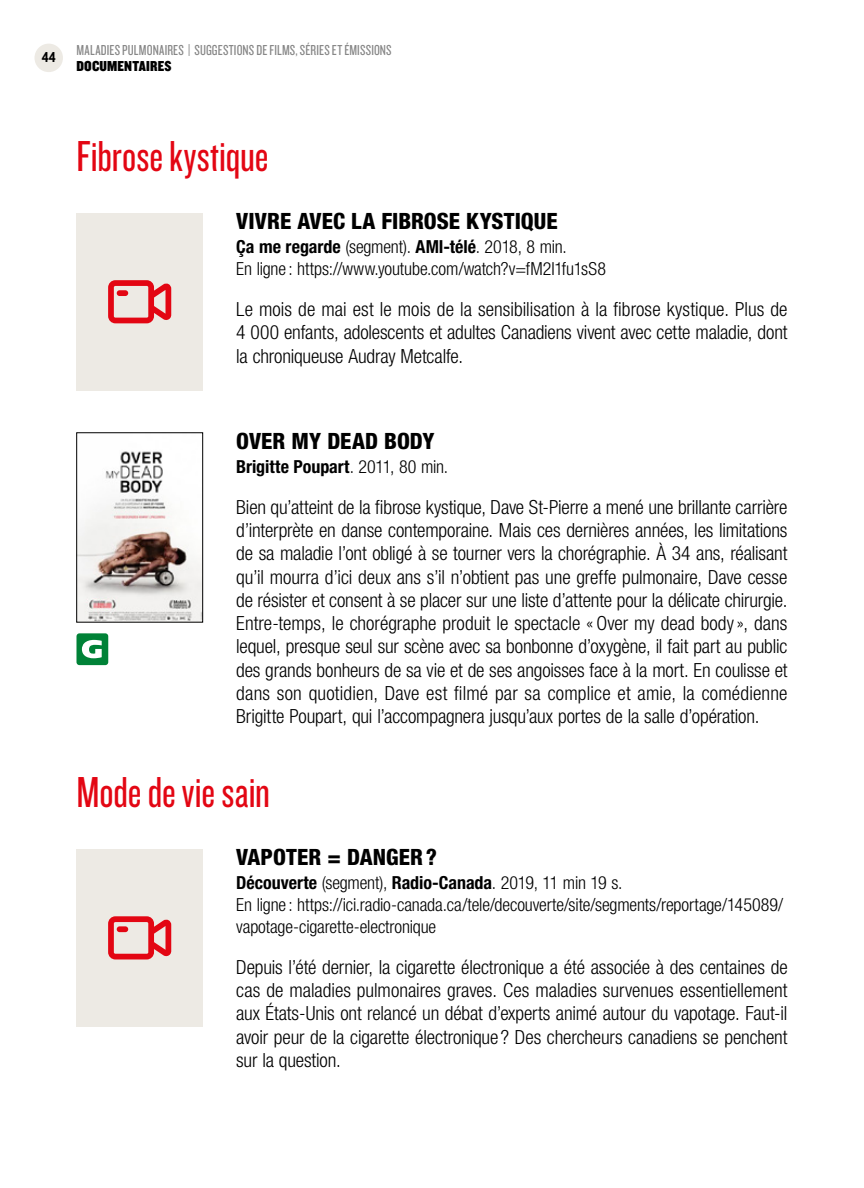
<style>
.page{position:relative;width:864px;height:1188px;background:#fff}
.page>*{position:absolute;margin:0;border:0;box-sizing:border-box;transform-origin:0 0}
.t1{font:45px "Knockout 28 Junior Feathrwt";letter-spacing:-.005em;color:#e30613}
.t2{font:800 condensed 22.5px "Helvetica Neue LT Std";color:#000}
.t3{font:300 condensed 19.5px/23.2px "Helvetica Neue LT Std";letter-spacing:-.01em;color:#000;text-align:justify}
.t4{font:300 condensed 18px/21.8px "Helvetica Neue LT Std";letter-spacing:-.01em;color:#000}
.t5{font:700 condensed 18px "Helvetica Neue LT Std";color:#000}
.t6{font:15px "Knockout 28 Junior Feathrwt";letter-spacing:.01em;color:#878787}
.t7{font:15px "Knockout 70 Full Welterwt";letter-spacing:.01em;color:#000}
.t8{font:15px "Knockout HTF50 Welterweight";color:#000}
.s1{font-weight:700}
.s2{font-weight:300}
</style>
<div class="page">
<div style="left:34px;top:44px;width:29px;height:28px;background:#edeae4;border-radius:50%"></div>
<div style="left:76px;top:213px;width:127px;height:178px;background:#edeae4"></div>
<svg style="left:108px;top:280px;width:63px;height:43px"></svg>
<img style="left:78px;top:451px;width:123px;height:169px">
<div style="left:76px;top:433px;width:127px;height:189px;border:1px solid #000"></div>
<div style="left:76px;top:633px;width:32px;height:32px;background:#008237;border-radius:3px"></div>
<svg style="left:82px;top:640px;width:20px;height:18px"></svg>
<div style="left:76px;top:849px;width:127px;height:178px;background:#edeae4"></div>
<svg style="left:108px;top:916px;width:63px;height:43px"></svg>
<p class="t8" style="left:42px;top:50px;width:15px">44</p>
<p class="t6" style="left:77px;top:41px;width:317px">MALADIES PULMONAIRES | SUGGESTIONS DE FILMS, SÉRIES ET ÉMISSIONS</p>
<p class="t7" style="left:77px;top:56px;width:97px">DOCUMENTAIRES</p>
<h1 class="t1" style="left:76px;top:128px;width:194px">Fibrose kystique</h1>
<p class="t2" style="left:236px;top:207px;width:323px">VIVRE AVEC LA FIBROSE KYSTIQUE</p>
<p class="t4" style="left:236px;top:236px;width:371px"><span class="s1">Ça me regarde</span> (segment). <span class="s1">AMI-télé</span>. 2018, 8 min.<br>En ligne : https://www.youtube.com/watch?v=fM2I1fu1sS8</p>
<p class="t3" style="left:236px;top:297px;width:553px">Le mois de mai est le mois de la sensibilisation à la fibrose kystique. Plus de 4 000 enfants, adolescents et adultes Canadiens vivent avec cette maladie, dont la chroniqueuse Audray Metcalfe.</p>
<p class="t2" style="left:236px;top:427px;width:200px">OVER MY DEAD BODY</p>
<p class="t5" style="left:236px;top:455px;width:213px">Brigitte Poupart<span class="s2">. 2011, 80 min.</span></p>
<p class="t3" style="left:236px;top:495px;width:553px">Bien qu’atteint de la fibrose kystique, Dave St-Pierre a mené une brillante carrière d’interprète en danse contemporaine. Mais ces dernières années, les limitations de sa maladie l’ont obligé à se tourner vers la chorégraphie. À 34 ans, réalisant qu’il mourra d’ici deux ans s’il n’obtient pas une greffe pulmonaire, Dave cesse de résister et consent à se placer sur une liste d’attente pour la délicate chirurgie.<br>Entre-temps, le chorégraphe produit le spectacle « Over my dead body», dans lequel, presque seul sur scène avec sa bonbonne d’oxygène, il fait part au public des grands bonheurs de sa vie et de ses angoisses face à la mort. En coulisse et dans son quotidien, Dave est filmé par sa complice et amie, la comédienne Brigitte Poupart, qui l’accompagnera jusqu’aux portes de la salle d’opération.</p>
<h1 class="t1" style="left:76px;top:765px;width:195px">Mode de vie sain</h1>
<p class="t2" style="left:236px;top:843px;width:202px">VAPOTER = DANGER?</p>
<p class="t4" style="left:236px;top:872px;width:549px"><span class="s1">Découverte</span> (segment), <span class="s1">Radio-Canada</span>. 2019, 11 min 19 s.<br>En ligne : https://ici.radio-canada.ca/tele/decouverte/site/segments/reportage/145089/ vapotage-cigarette-electronique</p>
<p class="t3" style="left:236px;top:955px;width:553px">Depuis l’été dernier, la cigarette électronique a été associée à des centaines de cas de maladies pulmonaires graves. Ces maladies survenues essentiellement aux États-Unis ont relancé un débat d’experts animé autour du vapotage. Faut-il avoir peur de la cigarette électronique ? Des chercheurs canadiens se penchent sur la question.</p>
</div>
